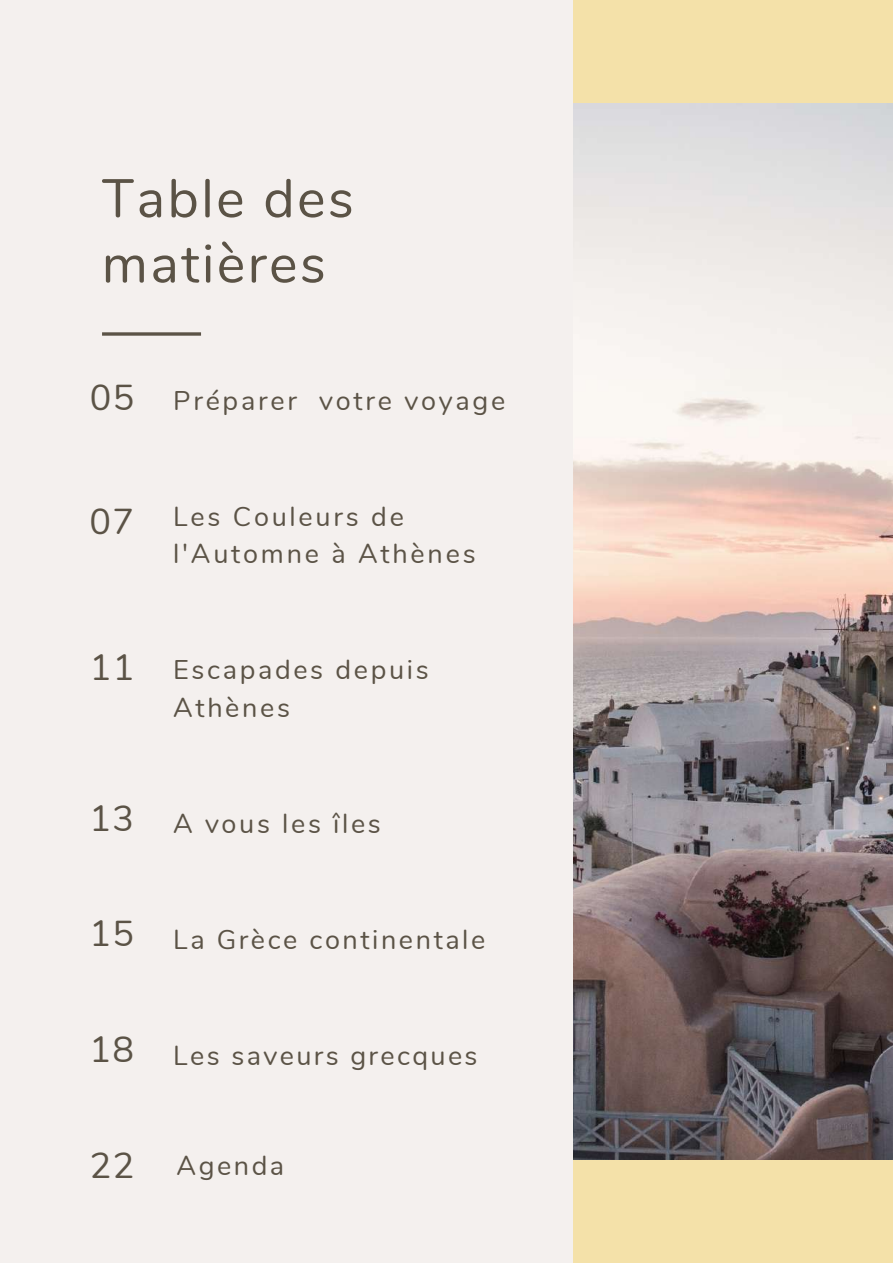
<style>
.page{position:relative;width:893px;height:1264px;background:#fff}
.page>*{position:absolute;margin:0;border:0;box-sizing:border-box;transform-origin:0 0}
.t1{font:54px/65.2px "Nunito";letter-spacing:.045em;color:#5b5346}
.t2{font:36px "Nunito";letter-spacing:.04em;color:#5b5346}
.t3{font:27px/37px "Nunito";letter-spacing:.1em;color:#5b5346}
.s1{font-size:36px}
</style>
<div class="page">
<div style="left:0;top:0;width:892px;height:1262px;background:#f4e1a9"></div>
<img style="left:572px;top:103px;width:320px;height:1056px">
<div style="left:0;top:0;width:572px;height:1262px;background:#f4f0ee"></div>
<svg style="left:102px;top:332px;width:99px;height:4px"></svg>
<h1 class="t1" style="left:102px;top:167px;width:253px">Table des matières</h1>
<h2 class="t2" style="left:90px;top:373px;width:46px">05</h2>
<h2 class="t2" style="left:89px;top:498px;width:46px">07</h2>
<p class="t3" style="left:173px;top:383px;width:333px">Préparer votre voyage</p>
<p class="t3" style="left:173px;top:499px;width:304px">Les Couleurs de l'Automne à Athènes</p>
<p class="t3" style="left:173px;top:652px;width:257px;text-indent:-83px"><span class="s1">11</span> Escapades depuis<br>Athènes</p>
<h2 class="t2" style="left:89px;top:794px;width:46px">13</h2>
<h2 class="t2" style="left:89px;top:909px;width:46px">15</h2>
<h2 class="t2" style="left:89px;top:1025px;width:46px">18</h2>
<h2 class="t2" style="left:90px;top:1141px;width:46px">22</h2>
<p class="t3" style="left:173px;top:805px;width:209px">A vous les îles</p>
<p class="t3" style="left:173px;top:921px;width:313px">La Grèce continentale</p>
<p class="t3" style="left:173px;top:1037px;width:306px">Les saveurs grecques</p>
<p class="t3" style="left:176px;top:1147px;width:109px">Agenda</p>
</div>
